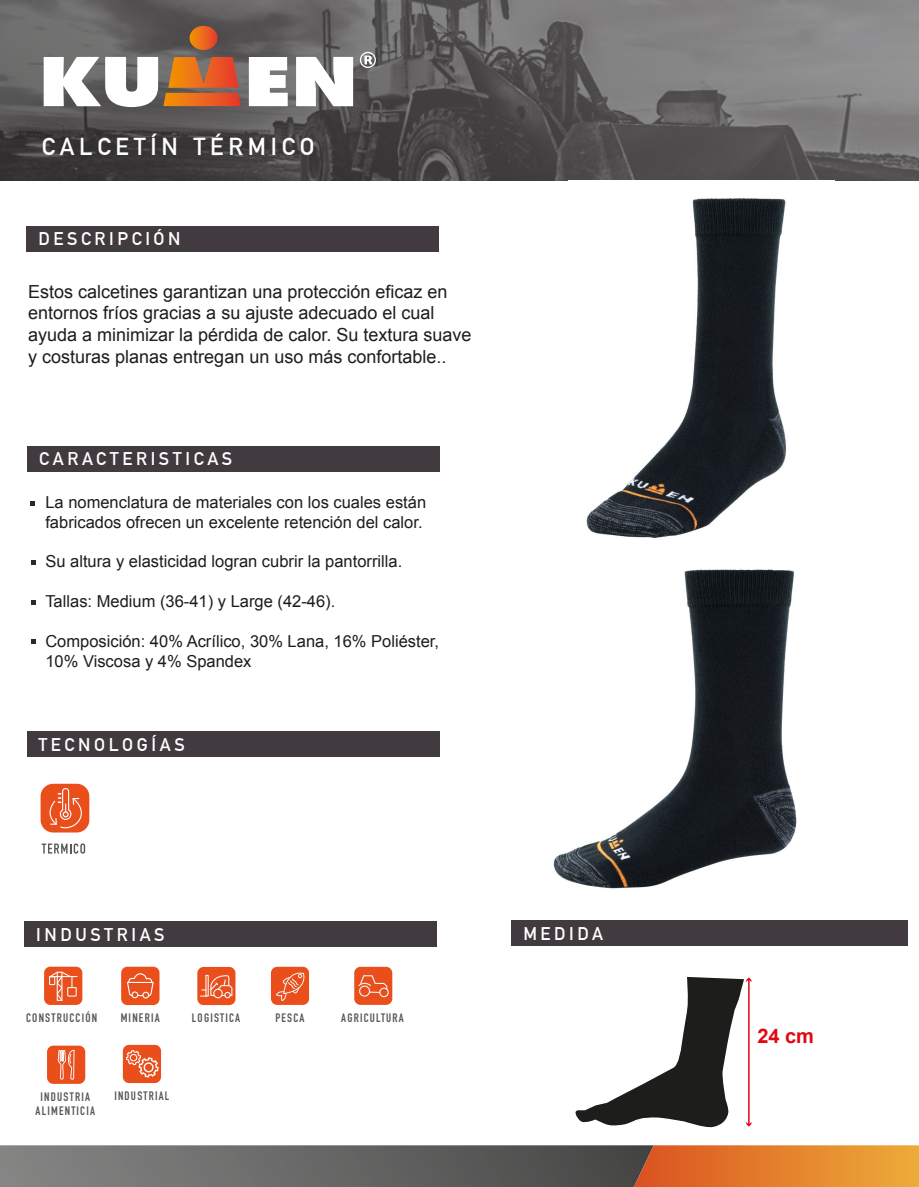
<style>
.page{position:relative;width:919px;height:1187px;background:#fff}
.page>*{position:absolute;margin:0;border:0;box-sizing:border-box;transform-origin:0 0}
.t1{font:700 24px "DIN Alternate";letter-spacing:.2em;color:#fff}
.t2{font:700 19.95px "Arial";color:#e30613}
.t3{font:18px/21.6px "Arial";color:#1d1d1b}
.t4{font:700 18px "DIN Alternate";letter-spacing:.2em;color:#fff}
.t5{font:16.5px/19.8px "Arial";color:#1d1d1b}
.t6{font:700 12.15px/14.5px "DIN Condensed";letter-spacing:.1em;color:#575756;text-align:center}
.t7{font:700 12px "DIN Condensed";letter-spacing:.1em;color:#575756}
</style>
<div class="page">
<svg style="left:0;top:0;width:918px;height:180px;background:#626061"></svg>
<svg style="left:360px;top:52px;width:16px;height:16px"></svg>
<svg style="left:296px;top:57px;width:57px;height:49px"></svg>
<svg style="left:249px;top:57px;width:39px;height:49px"></svg>
<svg style="left:44px;top:57px;width:196px;height:51px"></svg>
<svg style="left:189px;top:26px;width:28px;height:24px"></svg>
<div style="left:27px;top:446px;width:412px;height:25px;background:#413a3e"></div>
<div style="left:27px;top:731px;width:412px;height:26px;background:#413a3e"></div>
<svg style="left:30px;top:501px;width:4px;height:4px"></svg>
<svg style="left:31px;top:560px;width:4px;height:5px"></svg>
<svg style="left:31px;top:600px;width:5px;height:4px"></svg>
<div style="left:25px;top:921px;width:412px;height:26px;background:#413a3e"></div>
<div style="left:44px;top:966px;width:38px;height:38px;background:#e94e1b;border-radius:6px"></div>
<svg style="left:197px;top:966px;width:38px;height:38px"></svg>
<div style="left:121px;top:966px;width:38px;height:38px;background:#e94e1b;border-radius:6px"></div>
<svg style="left:271px;top:966px;width:38px;height:38px"></svg>
<div style="left:354px;top:966px;width:38px;height:38px;background:#e94e1b;border-radius:6px"></div>
<img style="left:553px;top:569px;width:244px;height:320px">
<img style="left:586px;top:198px;width:201px;height:340px">
<div style="left:41px;top:783px;width:48px;height:49px;background:#e94e1b;border-radius:13px"></div>
<svg style="left:43px;top:788px;width:47px;height:43px"></svg>
<svg style="left:42px;top:843px;width:43px;height:10px"></svg>
<div style="left:511px;top:920px;width:396px;height:26px;background:#413a3e"></div>
<svg style="left:0;top:968px;width:918px;height:218px"></svg>
<div style="left:26px;top:226px;width:412px;height:25px;background:#413a3e"></div>
<svg style="left:31px;top:639px;width:5px;height:4px"></svg>
<h1 class="t1" style="left:42px;top:128px;width:274px">CALCETÍN TÉRMICO</h1>
<p class="t4" style="left:38px;top:225px;width:143px">DESCRIPCIÓN</p>
<p class="t3" style="left:28px;top:281px;width:445px">Estos calcetines garantizan una protección eficaz en entornos fríos gracias a su ajuste adecuado el cual ayuda a minimizar la pérdida de calor. Su textura suave y costuras planas entregan un uso más confortable..</p>
<p class="t4" style="left:39px;top:445px;width:194px">CARACTERISTICAS</p>
<p class="t5" style="left:45px;top:492px;width:382px">La nomenclatura de materiales con los cuales están fabricados ofrecen un excelente retención del calor.</p>
<p class="t5" style="left:45px;top:552px;width:358px">Su altura y elasticidad logran cubrir la pantorrilla.</p>
<p class="t5" style="left:45px;top:591px;width:291px">Tallas: Medium (36-41) y Large (42-46).</p>
<p class="t5" style="left:45px;top:631px;width:395px">Composición: 40% Acrílico, 30% Lana, 16% Poliéster,<br>10% Viscosa y 4% Spandex</p>
<p class="t4" style="left:38px;top:731px;width:148px">TECNOLOGÍAS</p>
<p class="t4" style="left:36px;top:921px;width:130px">INDUSTRIAS</p>
<p class="t6" style="left:26px;top:1010px;width:73px">CONSTRUCCIÓN</p>
<p class="t6" style="left:121px;top:1010px;width:41px">MINERIA</p>
<p class="t6" style="left:192px;top:1010px;width:50px">LOGISTICA</p>
<p class="t6" style="left:275px;top:1010px;width:30px">PESCA</p>
<p class="t7" style="left:341px;top:1009px;width:64px">AGRICULTURA</p>
<p class="t6" style="left:36px;top:1088px;width:61px">INDUSTRIA<br>ALIMENTICIA</p>
<p class="t6" style="left:114px;top:1088px;width:57px">INDUSTRIAL</p>
<p class="t4" style="left:523px;top:919px;width:81px">MEDIDA</p>
<p class="t2" style="left:757px;top:1023px;width:58px">24 cm</p>
</div>
